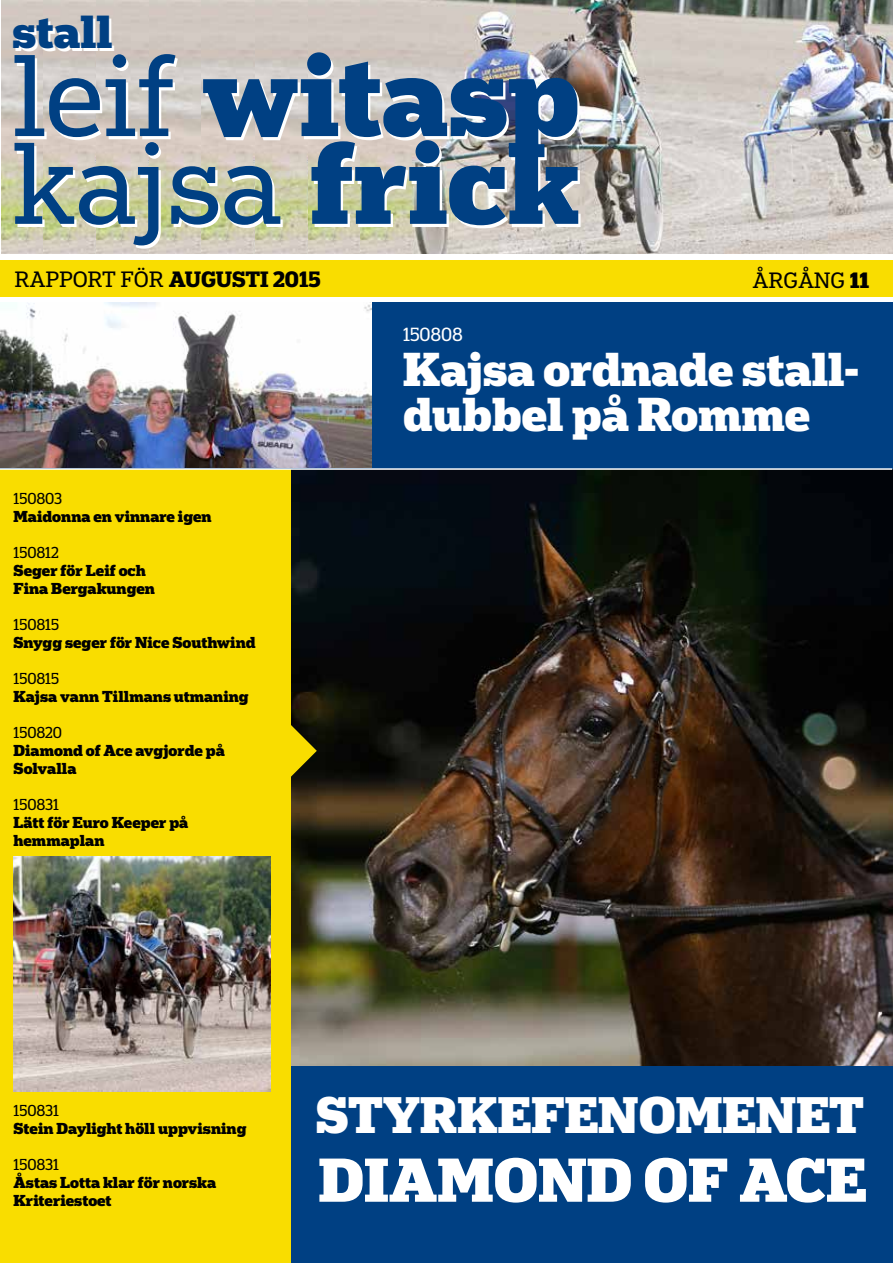
<style>
.page{position:relative;width:893px;height:1263px;background:#fff}
.page>*{position:absolute;margin:0;border:0;box-sizing:border-box;transform-origin:0 0}
.t1{font:900 109.65px/87.8px "Popular";color:#004083}
.t2{font:900 58.5px "Popular";color:#fff}
.t3{font:900 48.6px "Popular";color:#fff}
.t4{font:900 45px/45px "Popular";color:#fff}
.t5{font:900 43.95px "Popular";color:#004083}
.t6{font:700 21px "Popular";color:#000}
.t7{font:21px "Popular";color:#000}
.t8{font:18px "Popular";letter-spacing:-.01em;color:#fff}
.t9{font:900 15px/18px "Popular";color:#000}
.t10{font:15px "Popular";color:#000}
.s1{font-weight:400}
.s2{font-weight:900}
</style>
<div class="page">
<img style="left:291px;top:468px;width:602px;height:599px">
<svg style="left:291px;top:725px;width:26px;height:52px"></svg>
<div style="left:291px;top:1067px;width:602px;height:196px;background:#004083"></div>
<img style="left:1px;top:0;width:43px;height:253px">
<img style="left:44px;top:0;width:53px;height:253px">
<img style="left:97px;top:0;width:53px;height:253px">
<img style="left:150px;top:0;width:52px;height:253px">
<img style="left:202px;top:0;width:53px;height:253px">
<img style="left:255px;top:0;width:53px;height:253px">
<img style="left:308px;top:0;width:53px;height:253px">
<img style="left:361px;top:0;width:532px;height:253px">
<div style="left:0;top:260px;width:893px;height:36px;background:#f9dd00"></div>
<div style="left:1px;top:468px;width:290px;height:795px;background:#f9dd00"></div>
<div style="left:1px;top:302px;width:892px;height:166px;background:#004083"></div>
<hr style="left:0;top:468px;width:892px;height:2px;background:#fff">
<img style="left:0;top:303px;width:371px;height:165px">
<img style="left:14px;top:857px;width:256px;height:234px">
<h3 class="t5" style="left:13px;top:3px;width:101px">stall</h3>
<h1 class="t1" style="left:13px;top:48px;width:569px"><span class="s1">leif</span> witasp <span class="s1">kajsa</span> frick</h1>
<h3 class="t6" style="left:15px;top:265px;width:308px"><span class="s1">RAPPORT FÖR</span> AUGUSTI 2015</h3>
<h3 class="t7" style="left:753px;top:266px;width:118px">ÅRGÅNG <span class="s2">11</span></h3>
<p class="t10" style="left:14px;top:489px;width:50px">150803</p>
<p class="t9" style="left:14px;top:507px;width:200px">Maidonna en vinnare igen</p>
<p class="t10" style="left:14px;top:543px;width:47px">150812</p>
<p class="t9" style="left:14px;top:561px;width:143px">Seger för Leif och<br>Fina Bergakungen</p>
<p class="t10" style="left:14px;top:615px;width:47px">150815</p>
<p class="t9" style="left:14px;top:633px;width:244px">Snygg seger för Nice Southwind</p>
<p class="t10" style="left:14px;top:669px;width:47px">150815</p>
<p class="t9" style="left:14px;top:687px;width:237px">Kajsa vann Tillmans utmaning</p>
<p class="t10" style="left:14px;top:723px;width:50px">150820</p>
<p class="t9" style="left:14px;top:741px;width:213px">Diamond of Ace avgjorde på<br>Solvalla</p>
<p class="t10" style="left:14px;top:795px;width:47px">150831</p>
<p class="t9" style="left:14px;top:813px;width:176px">Lätt för Euro Keeper på hemmaplan</p>
<p class="t8" style="left:403px;top:322px;width:61px">150808</p>
<h3 class="t4" style="left:403px;top:345px;width:458px">Kajsa ordnade stall&shy;dubbel på Romme</h3>
<p class="t10" style="left:14px;top:1101px;width:47px">150831</p>
<p class="t9" style="left:14px;top:1119px;width:234px">Stein Daylight höll uppvisning</p>
<p class="t10" style="left:14px;top:1155px;width:47px">150831</p>
<p class="t9" style="left:14px;top:1173px;width:204px">Åstas Lotta klar för norska<br>Kriteriestoet</p>
<h3 class="t3" style="left:316px;top:1082px;width:550px">styrkefenomenet</h3>
<h2 class="t2" style="left:319px;top:1142px;width:550px">diamond of ace</h2>
</div>
